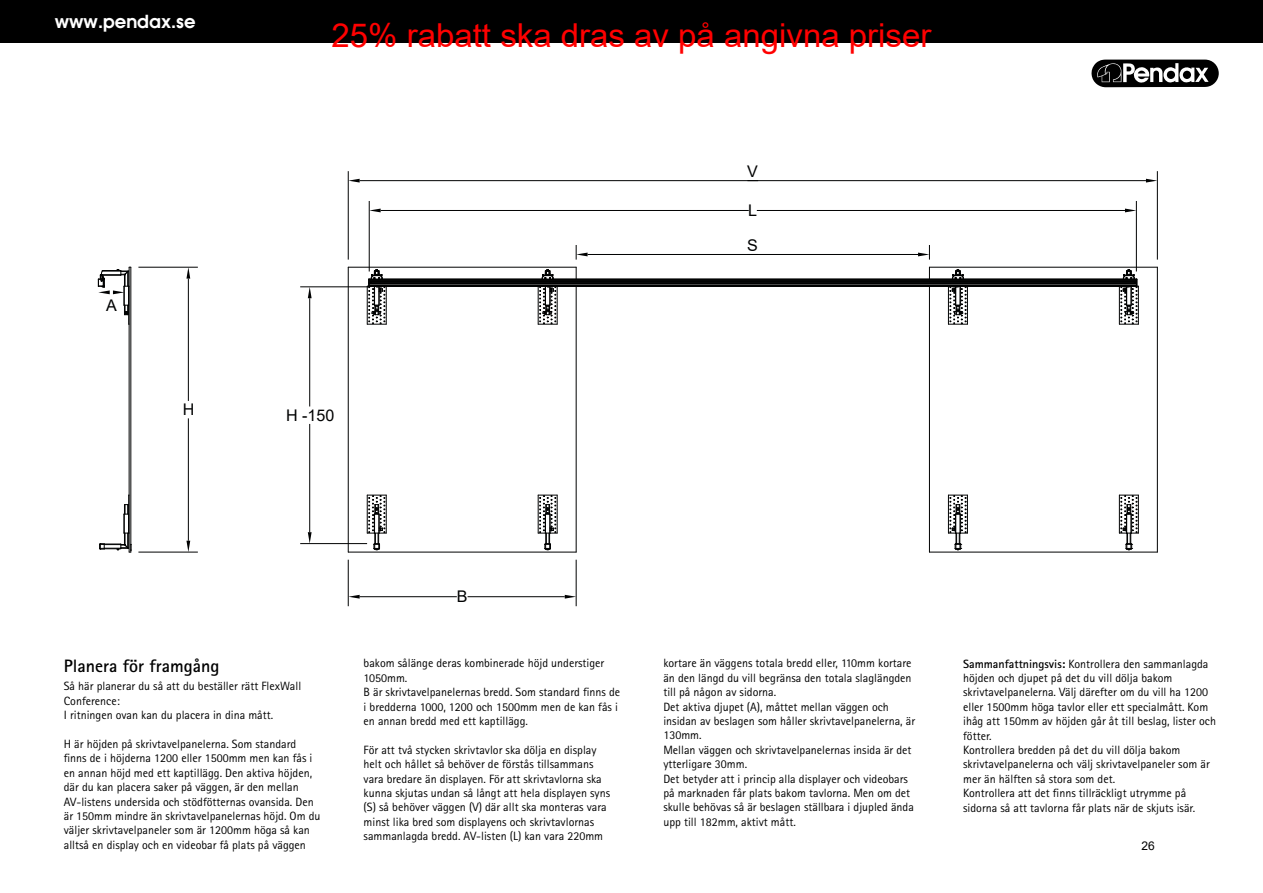
<style>
.page{position:relative;width:1263px;height:893px;background:#fff}
.page>*{position:absolute;margin:0;border:0;box-sizing:border-box;transform-origin:0 0}
.t1{font:33px "Arial";color:#f00}
.t2{font:700 18px "Rotis Sans Serif Pro";color:#000}
.t3{font:600 18px "Atlanta";color:#fff}
.t4{font:16.05px "Arial";color:#010202}
.t5{font:12px/14.4px "Rotis Sans Serif Pro";color:#000}
.t6{font:12px "Arial";color:#000}
.s1{font-weight:700}
</style>
<div class="page">
<div style="left:0;top:0;width:1263px;height:43px;background:#000"></div>
<svg style="left:1102px;top:59px;width:106px;height:29px"></svg>
<svg style="left:1091px;top:60px;width:128px;height:27px"></svg>
<hr style="left:128px;top:495px;width:1px;height:38px;background:#010202">
<hr style="left:128px;top:286px;width:1px;height:38px;background:#010202">
<hr style="left:129px;top:267px;width:1px;height:285px;background:#010202">
<hr style="left:131px;top:267px;width:1px;height:285px;background:#010202">
<svg style="left:99px;top:504px;width:33px;height:49px"></svg>
<svg style="left:186px;top:268px;width:4px;height:11px"></svg>
<hr style="left:188px;top:279px;width:1px;height:122px;background:#010202">
<svg style="left:186px;top:541px;width:4px;height:11px"></svg>
<hr style="left:188px;top:418px;width:1px;height:123px;background:#010202">
<hr style="left:138px;top:267px;width:60px;height:1px;background:#010202">
<hr style="left:138px;top:552px;width:60px;height:1px;background:#010202">
<hr style="left:557px;top:495px;width:1px;height:38px;background:#010202">
<hr style="left:386px;top:495px;width:1px;height:38px;background:#010202">
<hr style="left:386px;top:286px;width:1px;height:38px;background:#010202">
<hr style="left:557px;top:286px;width:1px;height:38px;background:#010202">
<hr style="left:348px;top:267px;width:228px;height:1px;background:#010202">
<hr style="left:348px;top:267px;width:1px;height:285px;background:#010202">
<hr style="left:576px;top:286px;width:1px;height:266px;background:#010202">
<svg style="left:576px;top:267px;width:1px;height:12px"></svg>
<hr style="left:348px;top:552px;width:228px;height:1px;background:#010202">
<hr style="left:967px;top:495px;width:1px;height:38px;background:#010202">
<hr style="left:1138px;top:495px;width:1px;height:38px;background:#010202">
<hr style="left:1138px;top:286px;width:1px;height:38px;background:#010202">
<hr style="left:967px;top:286px;width:1px;height:38px;background:#010202">
<hr style="left:929px;top:286px;width:1px;height:266px;background:#010202">
<hr style="left:929px;top:552px;width:228px;height:1px;background:#010202">
<hr style="left:1157px;top:267px;width:1px;height:285px;background:#010202">
<hr style="left:929px;top:267px;width:228px;height:1px;background:#010202">
<hr style="left:369px;top:281px;width:767px;height:1px;background:#010202">
<hr style="left:369px;top:280px;width:767px;height:1px;background:#010202">
<hr style="left:369px;top:283px;width:767px;height:1px;background:#010202">
<hr style="left:371px;top:282px;width:764px;height:1px;background:#010202">
<hr style="left:369px;top:285px;width:767px;height:1px;background:#010202">
<hr style="left:963px;top:279px;width:160px;height:1px;background:#010202">
<hr style="left:553px;top:279px;width:399px;height:1px;background:#010202">
<hr style="left:382px;top:279px;width:160px;height:1px;background:#010202">
<hr style="left:369px;top:286px;width:767px;height:1px;background:#010202">
<svg style="left:367px;top:269px;width:19px;height:56px"></svg>
<svg style="left:538px;top:287px;width:19px;height:38px"></svg>
<svg style="left:542px;top:269px;width:12px;height:11px"></svg>
<svg style="left:367px;top:495px;width:19px;height:56px"></svg>
<svg style="left:538px;top:495px;width:19px;height:56px"></svg>
<svg style="left:1119px;top:269px;width:19px;height:56px"></svg>
<svg style="left:948px;top:287px;width:19px;height:38px"></svg>
<svg style="left:952px;top:269px;width:12px;height:11px"></svg>
<svg style="left:1119px;top:495px;width:19px;height:56px"></svg>
<svg style="left:948px;top:495px;width:19px;height:56px"></svg>
<svg style="left:370px;top:209px;width:11px;height:3px"></svg>
<hr style="left:381px;top:210px;width:368px;height:1px;background:#010202">
<svg style="left:1125px;top:209px;width:11px;height:3px"></svg>
<hr style="left:757px;top:210px;width:368px;height:1px;background:#010202">
<hr style="left:369px;top:201px;width:1px;height:70px;background:#010202">
<hr style="left:1136px;top:201px;width:1px;height:70px;background:#010202">
<svg style="left:349px;top:179px;width:11px;height:4px"></svg>
<hr style="left:360px;top:180px;width:398px;height:1px;background:#010202">
<svg style="left:1146px;top:179px;width:11px;height:4px"></svg>
<hr style="left:747px;top:180px;width:399px;height:1px;background:#010202">
<hr style="left:348px;top:171px;width:1px;height:89px;background:#010202">
<hr style="left:1157px;top:171px;width:1px;height:89px;background:#010202">
<hr style="left:587px;top:254px;width:171px;height:1px;background:#010202">
<hr style="left:747px;top:254px;width:171px;height:1px;background:#010202">
<svg style="left:576px;top:245px;width:11px;height:15px"></svg>
<svg style="left:918px;top:245px;width:12px;height:15px"></svg>
<svg style="left:308px;top:288px;width:4px;height:10px"></svg>
<hr style="left:309px;top:298px;width:1px;height:108px;background:#010202">
<svg style="left:308px;top:532px;width:4px;height:11px"></svg>
<hr style="left:309px;top:424px;width:1px;height:108px;background:#010202">
<hr style="left:300px;top:287px;width:69px;height:1px;background:#010202">
<hr style="left:300px;top:543px;width:67px;height:1px;background:#010202">
<svg style="left:349px;top:595px;width:11px;height:4px"></svg>
<hr style="left:360px;top:596px;width:97px;height:1px;background:#010202">
<svg style="left:565px;top:595px;width:11px;height:4px"></svg>
<hr style="left:468px;top:596px;width:97px;height:1px;background:#010202">
<hr style="left:348px;top:560px;width:1px;height:46px;background:#010202">
<hr style="left:576px;top:560px;width:1px;height:46px;background:#010202">
<svg style="left:98px;top:267px;width:33px;height:48px"></svg>
<h2 class="t3" style="left:55px;top:8px;width:142px">www.pendax.se</h2>
<h3 class="t4" style="left:106px;top:294px;width:12px">A</h3>
<h3 class="t4" style="left:183px;top:398px;width:13px">H</h3>
<h1 class="t1" style="left:332px;top:13px;width:601px">25% rabatt ska dras av på angivna priser</h1>
<h3 class="t4" style="left:747px;top:161px;width:12px">V</h3>
<h3 class="t4" style="left:748px;top:199px;width:10px">L</h3>
<h3 class="t4" style="left:286px;top:404px;width:50px">H -150</h3>
<h3 class="t4" style="left:457px;top:585px;width:12px">B</h3>
<h3 class="t4" style="left:747px;top:234px;width:12px">S</h3>
<h2 class="t2" style="left:64px;top:654px;width:157px">Planera för framgång</h2>
<p class="t5" style="left:64px;top:679px;width:239px">Så här planerar du så att du beställer rätt FlexWall<br>Conference:<br>I ritningen ovan kan du placera in dina mått.</p>
<p class="t5" style="left:64px;top:737px;width:258px">H är höjden på skrivtavelpanelerna. Som standard finns de i höjderna 1200 eller 1500mm men kan fås i en annan höjd med ett kaptillägg. Den aktiva höjden, där du kan placera saker på väggen, är den mellan AV-listens undersida och stödfötternas ovansida. Den är 150mm mindre än skrivtavelpanelernas höjd. Om du väljer skrivtavelpaneler som är 1200mm höga så kan alltså en display och en videobar få plats på väggen</p>
<p class="t5" style="left:364px;top:656px;width:258px">bakom sålänge deras kombinerade höjd understiger 1050mm.<br>B är skrivtavelpanelernas bredd. Som standard finns de i bredderna 1000, 1200 och 1500mm men de kan fås i en annan bredd med ett kaptillägg.</p>
<p class="t5" style="left:364px;top:743px;width:248px">För att två stycken skrivtavlor ska dölja en display helt och hållet så behöver de förstås tillsammans vara bredare än displayen. För att skrivtavlorna ska kunna skjutas undan så långt att hela displayen syns (S) så behöver väggen (V) där allt ska monteras vara minst lika bred som displayens och skrivtavlornas sammanlagda bredd. AV-listen (L) kan vara 220mm</p>
<p class="t5" style="left:663px;top:656px;width:253px">kortare än väggens totala bredd eller, 110mm kortare än den längd du vill begränsa den totala slaglängden till på någon av sidorna.<br>Det aktiva djupet (A), måttet mellan väggen och insidan av beslagen som håller skrivtavelpanelerna, är 130mm.<br>Mellan väggen och skrivtavelpanelernas insida är det ytterligare 30mm.<br>Det betyder att i princip alla displayer och videobars på marknaden får plats bakom tavlorna. Men om det skulle behövas så är beslagen ställbara i djupled ända upp till 182mm, aktivt mått.</p>
<p class="t5" style="left:963px;top:656px;width:254px"><span class="s1">Sammanfattningsvis:</span> Kontrollera den sammanlagda höjden och djupet på det du vill dölja bakom skrivtavelpanelerna. Välj därefter om du vill ha 1200 eller 1500mm höga tavlor eller ett specialmått. Kom ihåg att 150mm av höjden går åt till beslag, lister och fötter.<br>Kontrollera bredden på det du vill dölja bakom skrivtavelpanelerna och välj skrivtavelpaneler som är mer än hälften så stora som det.<br>Kontrollera att det finns tillräckligt utrymme på sidorna så att tavlorna får plats när de skjuts isär.</p>
<p class="t6" style="left:1141px;top:837px;width:15px">26</p>
</div>
